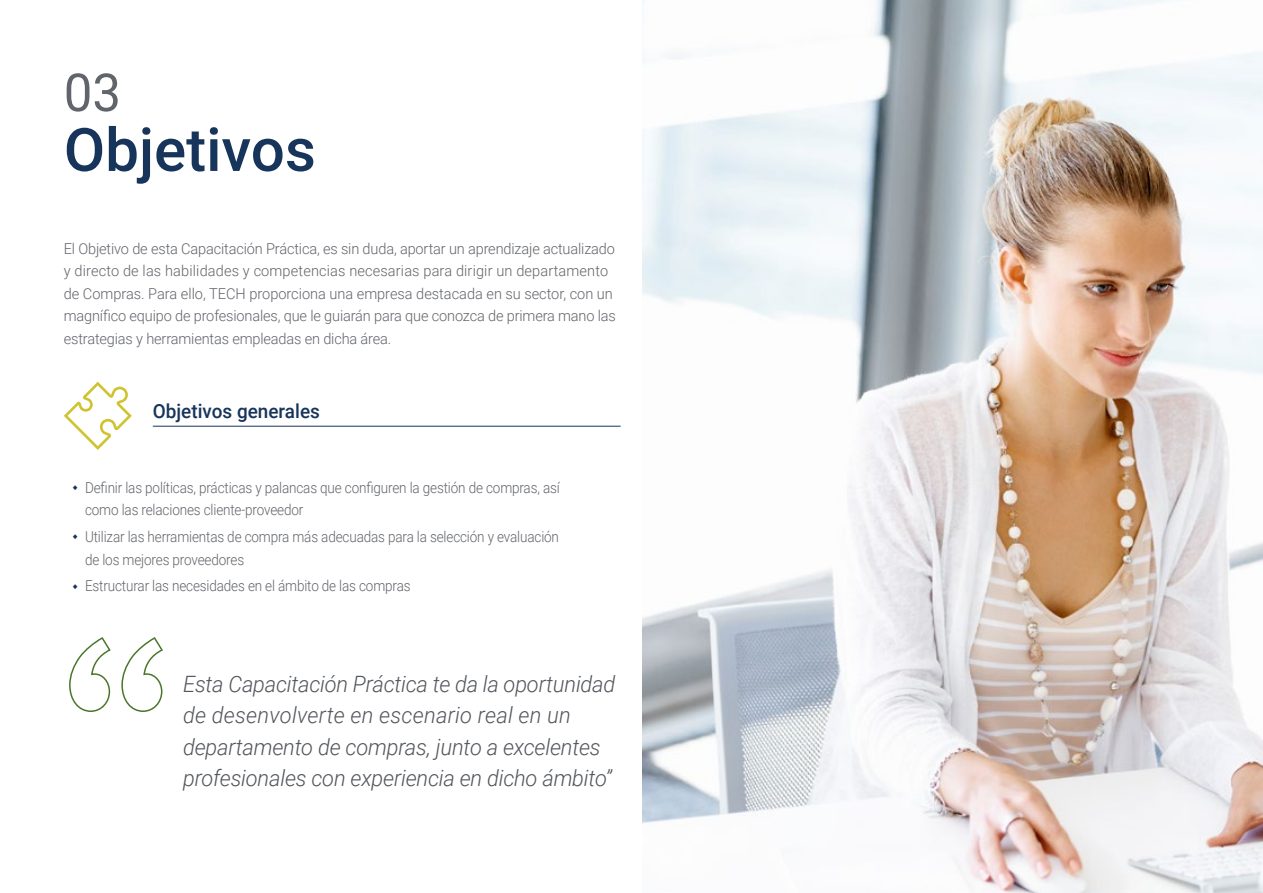
<style>
.page{position:relative;width:1263px;height:893px;background:#fff}
.page>*{position:absolute;margin:0;border:0;box-sizing:border-box;transform-origin:0 0}
.t1{font:500 60px "Roboto";color:#17355b}
.t2{font:52.5px "Roboto";color:#61646a}
.t3{font:italic 300 22.5px/31.5px "Roboto";letter-spacing:-.01em;color:#52555b}
.t4{font:500 19.5px "Roboto";color:#17355b}
.t5{font:300 15px/22.5px "Roboto";letter-spacing:-.01em;color:#61646a}
.t6{font:300 15px/22.5px "Roboto";letter-spacing:-.01em;color:#61646a;scale:.9 1}
</style>
<div class="page">
<img style="left:642px;top:0;width:621px;height:893px">
<hr style="left:153px;top:426px;width:468px;height:1px;background:#17355b">
<svg style="left:64px;top:382px;width:68px;height:68px"></svg>
<svg style="left:69px;top:637px;width:94px;height:75px"></svg>
<h2 class="t2" style="left:64px;top:56px;width:59px">03</h2>
<h1 class="t1" style="left:64px;top:108px;width:254px">Objetivos</h1>
<p class="t5" style="left:64px;top:236px;width:554px">El Objetivo de esta Capacitación Práctica, es sin duda, aportar un aprendizaje actualizado y directo de las habilidades y competencias necesarias para dirigir un departamento de Compras. Para ello, TECH proporciona una empresa destacada en su sector, con un magnífico equipo de profesionales, que le guiarán para que conozca de primera mano las estrategias y herramientas empleadas en dicha área.</p>
<h3 class="t4" style="left:153px;top:397px;width:169px">Objetivos generales</h3>
<p class="t6" style="left:85px;top:476px;width:529px">Definir las políticas, prácticas y palancas que configuren la gestión de compras, así como las relaciones cliente-proveedor</p>
<p class="t6" style="left:85px;top:525px;width:528px">Utilizar las herramientas de compra más adecuadas para la selección y evaluación de los mejores proveedores</p>
<p class="t6" style="left:85px;top:574px;width:363px">Estructurar las necesidades en el ámbito de las compras</p>
<h3 class="t3" style="left:183px;top:667px;width:434px">Esta Capacitación Práctica te da la oportunidad de desenvolverte en escenario real en un departamento de compras, junto a excelentes profesionales con experiencia en dicho ámbito”</h3>
</div>
